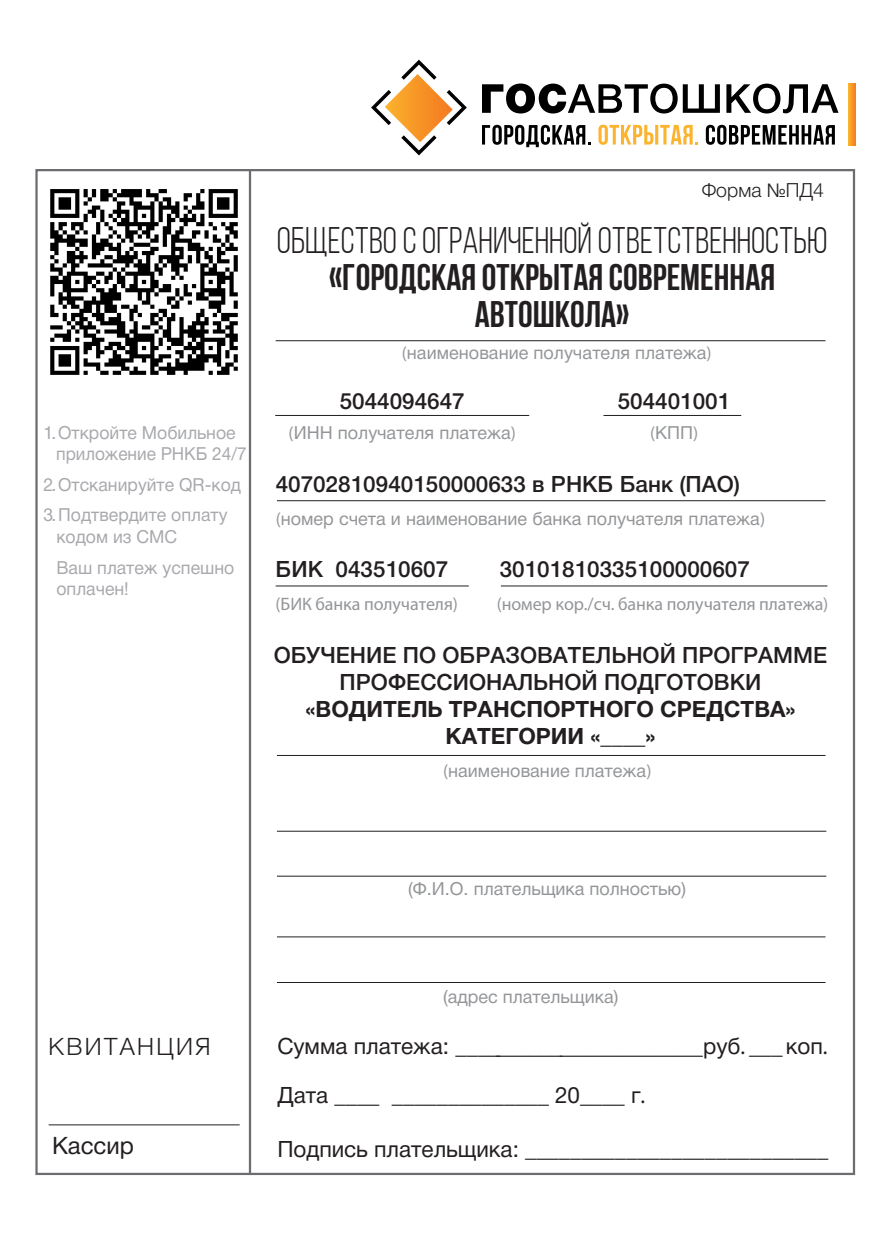
<style>
.page{position:relative;width:893px;height:1259px;background:#fff}
.page>*{position:absolute;margin:0;border:0;box-sizing:border-box;transform-origin:0 0}
.t1{font:700 36.9px/36.9px "Bebas Neue";color:#231f20;text-align:center}
.t2{font:36.9px "Bebas Neue";color:#231f20}
.t3{font:300 24px "Helvetica Neue Cyr";letter-spacing:.095em;color:#231f20}
.t4{font:24px "Helvetica Neue Cyr";letter-spacing:-.005em;color:#231f20}
.t5{font:500 22.5px/27px "Helvetica Neue Cyr";color:#231f20;text-align:center}
.t6{font:22.5px "Myriad Pro";color:#231f20}
.t7{font:700 22.5px/27px "Helvetica Neue Cyr";color:#231f20;text-align:center}
.t8{font:300 19.5px "Helvetica Neue Cyr";color:#231f20}
.t9{font:18px "Helvetica Neue Cyr";color:#939598}
.t10{font:18px/30.6px "Helvetica Neue Cyr";color:#a8a9ad}
.t11{font:18px "Myriad Pro";letter-spacing:-.005em;color:#939598}
.s1{font-family:"Myriad Pro"}
.s2{font-family:"Helvetica Neue Cyr"}
</style>
<div class="page">
<svg style="left:848px;top:84px;width:8px;height:62px"></svg>
<svg style="left:371px;top:60px;width:96px;height:95px"></svg>
<svg style="left:482px;top:84px;width:238px;height:29px"></svg>
<svg style="left:726px;top:84px;width:112px;height:29px"></svg>
<svg style="left:482px;top:125px;width:109px;height:22px"></svg>
<svg style="left:598px;top:125px;width:100px;height:20px"></svg>
<svg style="left:706px;top:125px;width:129px;height:20px"></svg>
<div style="left:35px;top:169px;width:216px;height:1006px;border:2px solid #6c6d70"></div>
<hr style="left:277px;top:755px;width:548px;height:1px;background:#231f20">
<hr style="left:277px;top:830px;width:549px;height:1px;background:#231f20">
<hr style="left:277px;top:875px;width:549px;height:1px;background:#231f20">
<hr style="left:277px;top:982px;width:548px;height:1px;background:#231f20">
<hr style="left:277px;top:936px;width:548px;height:1px;background:#231f20">
<hr style="left:277px;top:500px;width:548px;height:1px;background:#231f20">
<hr style="left:276px;top:340px;width:549px;height:1px;background:#231f20">
<hr style="left:275px;top:415px;width:254px;height:1px;background:#231f20">
<hr style="left:501px;top:585px;width:326px;height:1px;background:#231f20">
<hr style="left:276px;top:585px;width:193px;height:1px;background:#231f20">
<hr style="left:603px;top:415px;width:138px;height:1px;background:#231f20">
<hr style="left:49px;top:1124px;width:191px;height:1px;background:#231f20">
<img style="left:50px;top:189px;width:188px;height:186px">
<p class="t10" style="left:56px;top:421px;width:192px;line-height:21.6px;text-indent:-13px">1.Откройте Мобильное приложение РНКБ 24/7</p>
<p class="t10" style="left:44px;top:469px;width:199px">2.Отсканируйте QR-код<br>3.Подтвердите оплату</p>
<p class="t10" style="left:56px;top:521px;width:179px">кодом из СМС<br>Ваш платеж успешно</p>
<p class="t10" style="left:56px;top:573px;width:74px">оплачен!</p>
<p class="t8" style="left:702px;top:180px;width:124px">Форма №ПД4</p>
<h1 class="t2" style="left:277px;top:221px;width:552px">Общество с ограниченной ответственностью</h1>
<h1 class="t1" style="left:329px;top:258px;width:447px">«Городская Открытая Современная автошкола»</h1>
<p class="t9" style="left:402px;top:343px;width:311px"><span class="s1">(</span>наименование получателя платежа<span class="s1">)</span></p>
<p class="t5" style="left:340px;top:388px;width:127px">5044094647</p>
<p class="t9" style="left:289px;top:423px;width:229px"><span class="s1">(</span>ИНН получателя платежа<span class="s1">)</span></p>
<p class="t5" style="left:618px;top:388px;width:114px">504401001</p>
<p class="t9" style="left:650px;top:423px;width:49px"><span class="s1">(</span>КПП<span class="s1">)</span></p>
<p class="t5" style="left:276px;top:470px;width:466px">40702810940150000633 в РНКБ Банк (ПАО)</p>
<p class="t9" style="left:276px;top:508px;width:491px"><span class="s1">(</span>номер счета и наименование банка получателя платежа<span class="s1">)</span></p>
<p class="t5" style="left:276px;top:556px;width:174px">БИК 043510607</p>
<p class="t5" style="left:500px;top:556px;width:252px">30101810335100000607</p>
<p class="t11" style="left:276px;top:593px;width:184px">(БИК банка получателя)</p>
<p class="t11" style="left:497px;top:593px;width:333px">(номер кор./сч. банка получателя платежа)</p>
<p class="t5" style="left:274px;top:641px;width:555px">ОБУЧЕНИЕ ПО ОБРАЗОВАТЕЛЬНОЙ ПРОГРАММЕ<br>ПРОФЕССИОНАЛЬНОЙ ПОДГОТОВКИ</p>
<p class="t7" style="left:305px;top:695px;width:492px">«ВОДИТЕЛЬ ТРАНСПОРТНОГО СРЕДСТВА»<br>КАТЕГОРИИ «____»</p>
<p class="t9" style="left:443px;top:760px;width:210px"><span class="s1">(</span>наименование платежа<span class="s1">)</span></p>
<h2 class="t3" style="left:49px;top:1033px;width:163px">КВИТАНЦИЯ</h2>
<h2 class="t4" style="left:52px;top:1132px;width:83px">Кассир</h2>
<p class="t9" style="left:408px;top:879px;width:279px">(Ф.И.О. плательщика полностью)</p>
<p class="t9" style="left:443px;top:986px;width:177px">(адрес плательщика)</p>
<p class="t6" style="left:277px;top:1033px;width:552px"><span class="s2">Сумма платежа:</span> _______________________<span class="s2">руб</span>. ___ <span class="s2">коп</span>.</p>
<p class="t6" style="left:277px;top:1081px;width:369px"><span class="s2">Дата</span> ____ <span class="s2">____</span>__________ <span class="s2">20</span>____ <span class="s2">г</span>.</p>
<p class="t6" style="left:277px;top:1135px;width:552px"><span class="s2">Подпись плательщика:</span> ___________________________</p>
</div>
